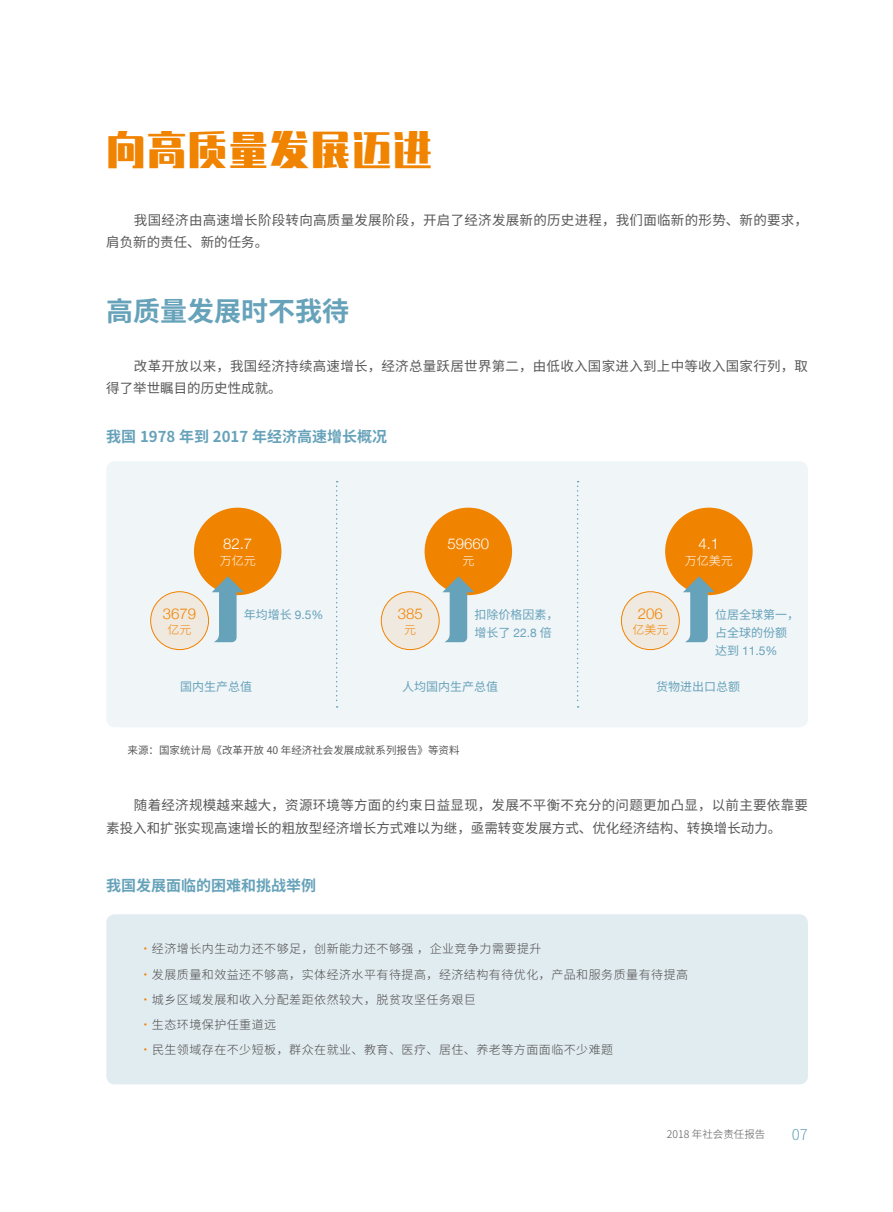
<style>
.page{position:relative;width:893px;height:1212px;background:#fff}
.page>*{position:absolute;margin:0;border:0;box-sizing:border-box;transform-origin:0 0}
.t1{font:39px "Zhenyan GB";letter-spacing:.05em;color:#f08300}
.t2{font:700 27px "Source Han Sans CN";color:#66a2b9}
.t3{font:700 15px "Source Han Sans CN";color:#66a2b9}
.t4{font:300 15px "Helvetica Neue";color:#fff}
.t5{font:300 15px "Helvetica Neue";color:#f08300}
.t6{font:300 15px "Source Han Sans CN";color:#66a2b9}
.t7{font:13.5px/22.5px "Source Han Sans CN";letter-spacing:.02em;color:#595757}
.t8{font:300 12px/25.2px "Source Han Sans CN";letter-spacing:.04em;color:#4c4948}
.t9{font:12px/18px "Source Han Sans CN";color:#66a2b9}
.t10{font:300 12px "Source Han Sans CN";color:#fff}
.t11{font:12px "Helvetica Neue";color:#66a2b9}
.t12{font:300 12px "Source Han Sans CN";color:#f08300}
.t13{font:10.5px "Source Han Sans CN";color:#595757}
.t14{font:300 10.5px "Source Han Sans CN";color:#595757}
.s1{font-family:"Helvetica Neue"}
.s2{font-family:"Source Han Sans CN"}
.s3{color:#f08300}
</style>
<div class="page">
<div style="left:106px;top:461px;width:702px;height:266px;background:#f0f5f8;border-radius:9px"></div>
<div style="left:106px;top:914px;width:702px;height:170px;background:#e1ecf1;border-radius:9px"></div>
<svg style="left:336px;top:481px;width:2px;height:227px"></svg>
<svg style="left:577px;top:481px;width:2px;height:227px"></svg>
<div style="left:194px;top:508px;width:87px;height:87px;background:#f08300;border-radius:50%"></div>
<div style="left:425px;top:508px;width:87px;height:87px;background:#f08300;border-radius:50%"></div>
<div style="left:665px;top:508px;width:88px;height:87px;background:#f08300;border-radius:50%"></div>
<div style="left:151px;top:592px;width:58px;height:58px;background:#f0e9df;border-radius:50%"></div>
<div style="left:381px;top:592px;width:58px;height:58px;background:#f0e9df;border-radius:50%"></div>
<div style="left:621px;top:592px;width:58px;height:58px;background:#f0e9df;border-radius:50%"></div>
<svg style="left:212px;top:576px;width:32px;height:66px"></svg>
<svg style="left:442px;top:576px;width:32px;height:66px"></svg>
<svg style="left:683px;top:576px;width:32px;height:66px"></svg>
<div style="left:150px;top:591px;width:59px;height:59px;border:1px solid #f08300;border-radius:50%"></div>
<div style="left:381px;top:591px;width:58px;height:59px;border:1px solid #f08300;border-radius:50%"></div>
<div style="left:621px;top:591px;width:58px;height:59px;border:1px solid #f08300;border-radius:50%"></div>
<h1 class="t1" style="left:106px;top:126px;width:327px">向高质量发展迈进</h1>
<p class="t7" style="left:106px;top:209px;width:703px;text-indent:28px">我国经济由高速增长阶段转向高质量发展阶段，开启了经济发展新的历史进程，我们面临新的形势、新的要求，肩负新的责任、新的任务。</p>
<h2 class="t2" style="left:106px;top:296px;width:244px">高质量发展时不我待</h2>
<p class="t7" style="left:106px;top:355px;width:703px;text-indent:28px">改革开放以来，我国经济持续高速增长，经济总量跃居世界第二，由低收入国家进入到上中等收入国家行列，取得了举世瞩目的历史性成就。</p>
<p class="t3" style="left:106px;top:428px;width:282px">我国 1978 年到 2017 年经济高速增长概况</p>
<p class="t5" style="left:163px;top:601px;width:35px">3679</p>
<p class="t12" style="left:168px;top:623px;width:25px">亿元</p>
<p class="t4" style="left:223px;top:532px;width:31px">82.7</p>
<p class="t10" style="left:220px;top:554px;width:37px">万亿元</p>
<p class="t4" style="left:447px;top:532px;width:43px">59660</p>
<p class="t10" style="left:462px;top:554px;width:13px">元</p>
<p class="t4" style="left:698px;top:532px;width:22px">4.1</p>
<p class="t10" style="left:685px;top:554px;width:49px">万亿美元</p>
<p class="t5" style="left:398px;top:601px;width:27px">385</p>
<p class="t12" style="left:404px;top:623px;width:13px">元</p>
<p class="t5" style="left:638px;top:601px;width:27px">206</p>
<p class="t12" style="left:632px;top:623px;width:37px">亿美元</p>
<p class="t9" style="left:244px;top:606px;width:81px">年均增长 <span class="s1">9.5%</span></p>
<p class="t9" style="left:474px;top:606px;width:85px">扣除价格因素，增长了 <span class="s1">22.8</span> 倍</p>
<p class="t9" style="left:715px;top:606px;width:85px">位居全球第一，占全球的份额</p>
<p class="t11" style="left:715px;top:642px;width:64px"><span class="s2">达到</span> 11.5%</p>
<p class="t9" style="left:180px;top:678px;width:73px">国内生产总值</p>
<p class="t9" style="left:402px;top:678px;width:97px">人均国内生产总值</p>
<p class="t9" style="left:656px;top:678px;width:85px">货物进出口总额</p>
<p class="t13" style="left:128px;top:744px;width:333px">来源：国家统计局《改革开放 40 年经济社会发展成就系列报告》等资料</p>
<p class="t7" style="left:106px;top:794px;width:703px;text-indent:28px">随着经济规模越来越大，资源环境等方面的约束日益显现，发展不平衡不充分的问题更加凸显，以前主要依靠要素投入和扩张实现高速增长的粗放型经济增长方式难以为继，亟需转变发展方式、优化经济结构、转换增长动力。</p>
<p class="t3" style="left:106px;top:877px;width:211px">我国发展面临的困难和挑战举例</p>
<p class="t8" style="left:139px;top:937px;width:550px"><span class="s3">・</span>经济增长内生动力还不够足，创新能力还不够强 ，企业竞争力需要提升<br><span class="s3">・</span>发展质量和效益还不够高，实体经济水平有待提高，经济结构有待优化，产品和服务质量有待提高<span class="s3">・</span>城乡区域发展和收入分配差距依然较大，脱贫攻坚任务艰巨<br><span class="s3">・</span>生态环境保护任重道远<br><span class="s3">・</span>民生领域存在不少短板，群众在就业、教育、医疗、居住、养老等方面面临不少难题</p>
<p class="t14" style="left:667px;top:1128px;width:100px">2018 年社会责任报告</p>
<p class="t6" style="left:792px;top:1126px;width:18px">07</p>
</div>
